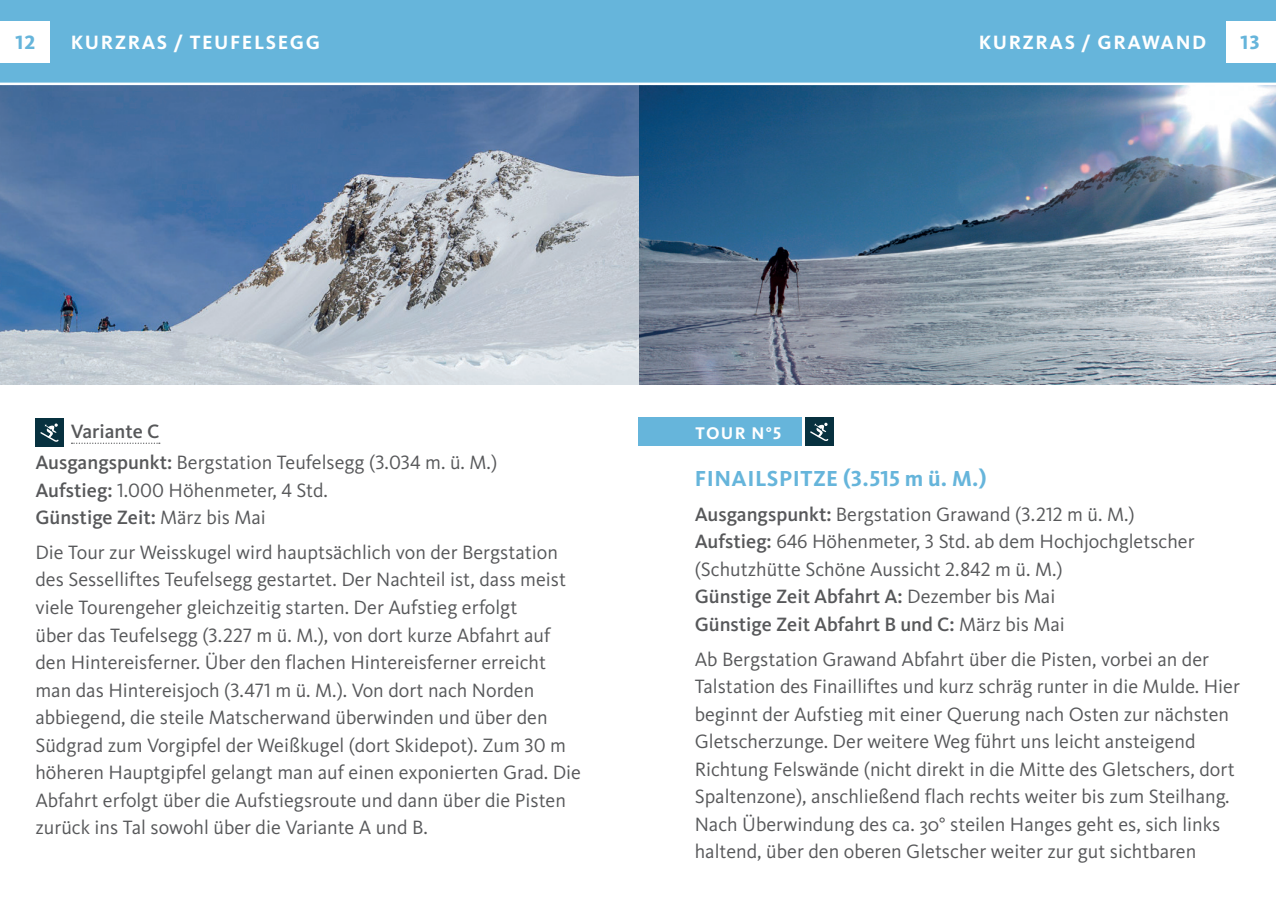
<style>
.page{position:relative;width:1276px;height:922px;background:#fff}
.page>*{position:absolute;margin:0;border:0;box-sizing:border-box;transform-origin:0 0}
.t1{font:700 22.5px "Kievit OT";letter-spacing:.02em;color:#66b5db}
.t2{font:20px/27.5px "Kievit OT";color:#57585a}
.t3{font:500 20px "Kievit OT";color:#57585a}
.t4{font:700 20px "Kievit OT";letter-spacing:.08em;color:#fff}
.t5{font:800 20px "Kievit OT";color:#66b5db}
.t6{font:700 17.5px "Kievit OT";color:#fff}
.s1{font-weight:500}
.s2{font-weight:400}
</style>
<div class="page">
<img style="left:638px;top:85px;width:638px;height:299px">
<svg style="left:0;top:85px;width:638px;height:299px;background:#8197b4"></svg>
<div style="left:0;top:0;width:1276px;height:83px;background:#66b5db"></div>
<svg style="left:71px;top:442px;width:89px;height:1px"></svg>
<div style="left:638px;top:417px;width:163px;height:29px;background:#66b5db"></div>
<div style="left:35px;top:418px;width:29px;height:29px;background:#07313f"></div>
<svg style="left:40px;top:423px;width:19px;height:19px"></svg>
<div style="left:805px;top:417px;width:28px;height:29px;background:#07313f"></div>
<svg style="left:810px;top:422px;width:19px;height:19px"></svg>
<div style="left:0;top:21px;width:50px;height:41px;background:#fff"></div>
<div style="left:1226px;top:21px;width:50px;height:41px;background:#fff"></div>
<p class="t5" style="left:16px;top:31px;width:21px">12</p>
<p class="t4" style="left:979px;top:31px;width:229px">KURZRAS / GRAWAND</p>
<p class="t5" style="left:1240px;top:31px;width:21px">13</p>
<p class="t5" style="left:27px;top:31px;width:14px">0</p>
<p class="t4" style="left:71px;top:31px;width:250px">KURZRAS / TEUFELSEGG</p>
<p class="t5" style="left:1237px;top:31px;width:19px">11</p>
<p class="t3" style="left:71px;top:420px;width:90px">Variante C</p>
<p class="t2" style="left:35px;top:449px;width:463px"><span class="s1">Ausgangspunkt:</span> Bergstation Teufelsegg (3.034 m. ü. M.)</p>
<p class="t2" style="left:35px;top:476px;width:294px"><span class="s1">Aufstieg:</span> 1.000 Höhenmeter, 4 Std.</p>
<p class="t3" style="left:35px;top:506px;width:232px">Günstige Zeit: <span class="s2">März bis Mai</span></p>
<p class="t2" style="left:35px;top:538px;width:547px">Die Tour zur Weisskugel wird hauptsächlich von der Bergstation des Sesselliftes Teufelsegg gestartet. Der Nachteil ist, dass meist viele Tourengeher gleichzeitig starten. Der Aufstieg erfolgt<br>über das Teufelsegg (3.227 m ü. M.), von dort kurze Abfahrt auf den Hintereisferner. Über den flachen Hintereisferner erreicht man das Hintereisjoch (3.471 m ü. M.). Von dort nach Norden abbiegend, die steile Matscherwand überwinden und über den Südgrad zum Vorgipfel der Weißkugel (dort Skidepot). Zum 30 m höheren Hauptgipfel gelangt man auf einen exponierten Grad. Die Abfahrt erfolgt über die Aufstiegsroute und dann über die Pisten zurück ins Tal sowohl über die Variante A und B.</p>
<p class="t6" style="left:695px;top:422px;width:87px">TOUR N°5</p>
<p class="t1" style="left:695px;top:465px;width:293px">FINAILSPITZE (3.515 m ü. M.)</p>
<p class="t2" style="left:694px;top:500px;width:441px"><span class="s1">Ausgangspunkt:</span> Bergstation Grawand (3.212 m ü. M.)</p>
<p class="t2" style="left:694px;top:528px;width:501px"><span class="s1">Aufstieg:</span> 646 Höhenmeter, 3 Std. ab dem Hochjochgletscher (Schutzhütte Schöne Aussicht 2.842 m ü. M.)</p>
<p class="t3" style="left:694px;top:585px;width:362px">Günstige Zeit Abfahrt A: <span class="s2">Dezember bis Mai</span></p>
<p class="t3" style="left:694px;top:612px;width:372px">Günstige Zeit Abfahrt B und C: <span class="s2">März bis Mai</span></p>
<p class="t2" style="left:694px;top:645px;width:547px">Ab Bergstation Grawand Abfahrt über die Pisten, vorbei an der Talstation des Finailliftes und kurz schräg runter in die Mulde. Hier beginnt der Aufstieg mit einer Querung nach Osten zur nächsten Gletscherzunge. Der weitere Weg führt uns leicht ansteigend Richtung Felswände (nicht direkt in die Mitte des Gletschers, dort Spaltenzone), anschließend flach rechts weiter bis zum Steilhang.<br>Nach Überwindung des ca. 30° steilen Hanges geht es, sich links haltend, über den oberen Gletscher weiter zur gut sichtbaren</p>
</div>
